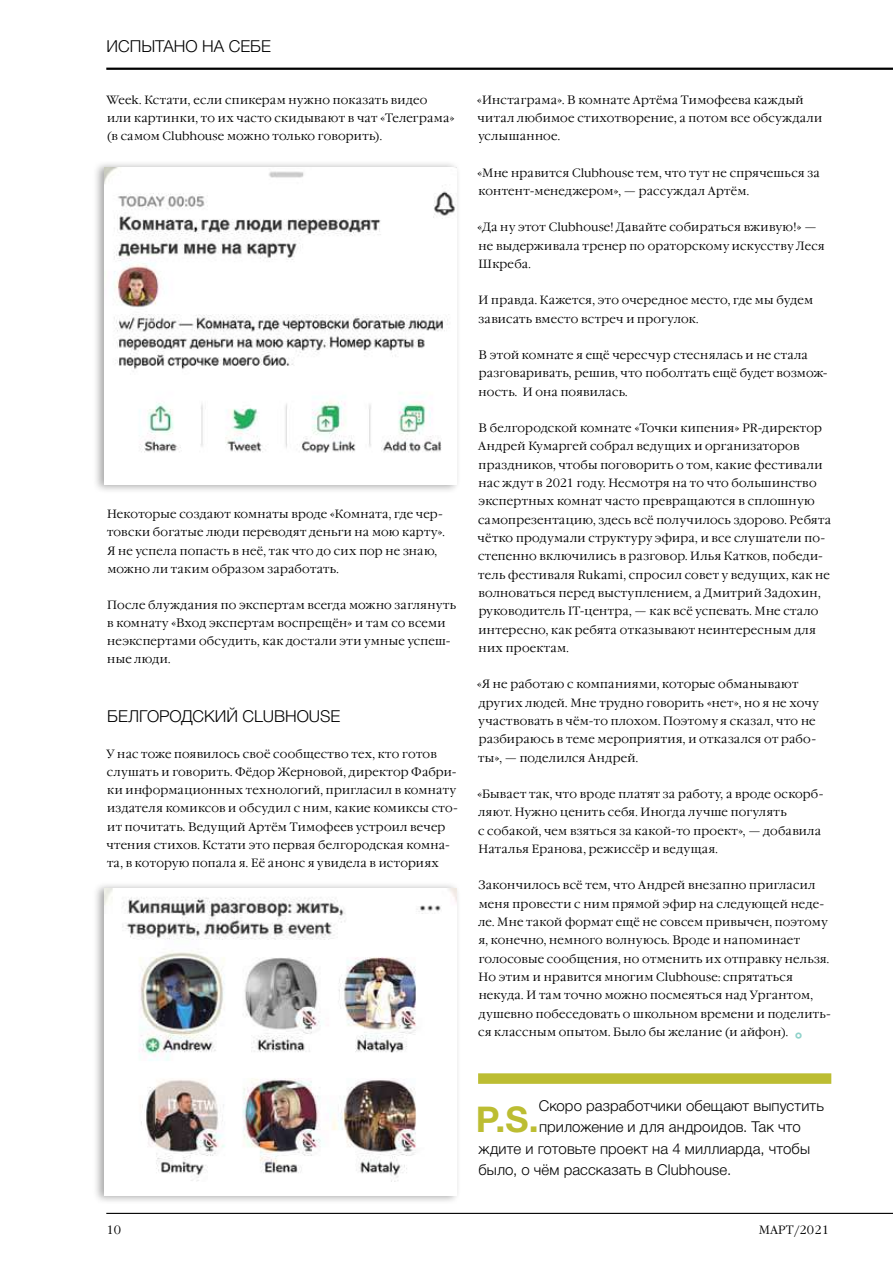
<style>
.page{position:relative;width:893px;height:1263px;background:#fff}
.page>*{position:absolute;margin:0;border:0;box-sizing:border-box;transform-origin:0 0}
.t1{font:700 35.55px "Helvetica Neue Cyr";color:#bcbd32}
.t2{font:26.1px "Garamond Bold ITC";color:#8fd2ca}
.t3{font:16.5px "Helvetica Neue Cyr";color:#000}
.t4{font:15px "Helvetica Neue Cyr";letter-spacing:.01em;color:#000}
.t5{font:12px/18.3px "Garamond Light ITC";letter-spacing:.025em;color:#000}
</style>
<div class="page">
<div style="left:92px;top:881px;width:369px;height:324px;background:#000;opacity:.35"></div>
<img style="left:105px;top:888px;width:352px;height:308px">
<div style="left:92px;top:160px;width:369px;height:334px;background:#000;opacity:.35"></div>
<img style="left:105px;top:167px;width:352px;height:318px">
<div style="left:478px;top:1073px;width:353px;height:11px;background:#bcbd32"></div>
<h3 class="t3" style="left:107px;top:37px;width:166px">ИСПЫТАНО НА СЕБЕ</h3>
<p class="t5" style="left:107px;top:91px;width:350px">Week. Кстати, если спикерам нужно показать видео<br>или картинки, то их часто скидывают в чат «Телеграма» (в самом Clubhouse можно только говорить).</p>
<p class="t5" style="left:107px;top:505px;width:339px">Некоторые создают комнаты вроде «Комната, где чер&shy;товски богатые люди переводят деньги на мою карту».<br>Я не успела попасть в неё, так что до сих пор не знаю, можно ли таким образом заработать.</p>
<p class="t5" style="left:107px;top:596px;width:350px">После блуждания по экспертам всегда можно заглянуть в комнату «Вход экспертам воспрещён» и там со всеми неэкспертами обсудить, как достали эти умные успеш&shy;ные люди.</p>
<h3 class="t3" style="left:107px;top:707px;width:23px">Белгородски</h3>
<h3 class="t3" style="left:226px;top:707px;width:114px">й Clubhouse</h3>
<p class="t5" style="left:106px;top:745px;width:353px">У нас тоже появилось своё сообщество тех, кто готов слушать и говорить. Фёдор Жерновой, директор Фабри&shy;ки информационных технологий, пригласил в комнату издателя комиксов и обсудил с ним, какие комиксы сто&shy;ит почитать. Ведущий Артём Тимофеев устроил вечер чтения стихов. Кстати это первая белгородская комна&shy;та, в которую попала я. Её анонс я увидела в историях</p>
<p class="t5" style="left:477px;top:91px;width:347px">«Инстаграма». В комнате Артёма Тимофеева каждый читал любимое стихотворение, а потом все обсуждали услышанное.</p>
<p class="t5" style="left:477px;top:164px;width:344px">«Мне нравится Clubhouse тем, что тут не спрячешься за контент-менеджером», — рассуждал Артём.</p>
<p class="t5" style="left:477px;top:218px;width:349px">«Да ну этот Clubhouse! Давайте собираться вживую!» — не выдерживала тренер по ораторскому искусству Леся<br>Шкреба.</p>
<p class="t5" style="left:479px;top:291px;width:336px">И правда. Кажется, это очередное место, где мы будем зависать вместо встреч и прогулок.</p>
<p class="t5" style="left:479px;top:346px;width:351px">В этой комнате я ещё чересчур стеснялась и не стала разговаривать, решив, что поболтать ещё будет возмож&shy;ность. И она появилась.</p>
<p class="t5" style="left:478px;top:419px;width:355px">В белгородской комнате «Точки кипения» PR-директор Андрей Кумаргей собрал ведущих и организаторов праздников, чтобы поговорить о том, какие фестивали нас ждут в 2021 году. Несмотря на то что большинство экспертных комнат часто превращаются в сплошную самопрезентацию, здесь всё получилось здорово. Ребята чётко продумали структуру эфира, и все слушатели по&shy;степенно включились в разговор. Илья Катков, победи&shy;тель фестиваля Rukami, спросил совет у ведущих, как не волноваться перед выступлением, а Дмитрий Задохин, руководитель IT-центра, — как всё успевать. Мне стало интересно, как ребята отказывают неинтересным для них проектам.</p>
<p class="t5" style="left:477px;top:675px;width:343px">«Я не работаю с компаниями, которые обманывают других людей. Мне трудно говорить «нет», но я не хочу участвовать в чём-то плохом. Поэтому я сказал, что не разбираюсь в теме мероприятия, и отказался от рабо&shy;ты», — поделился Андрей.</p>
<p class="t5" style="left:477px;top:785px;width:348px">«Бывает так, что вроде платят за работу, а вроде оскорб&shy;ляют. Нужно ценить себя. Иногда лучше погулять<br>с собакой, чем взяться за какой-то проект», — добавила Наталья Еранова, режиссёр и ведущая.</p>
<p class="t5" style="left:478px;top:876px;width:354px">Закончилось всё тем, что Андрей внезапно пригласил меня провести с ним прямой эфир на следующей неде&shy;ле. Мне такой формат ещё не совсем привычен, поэтому я, конечно, немного волнуюсь. Вроде и напоминает голосовые сообщения, но отменить их отправку нельзя.<br>Но этим и нравится многим Clubhouse: спрятаться некуда. И там точно можно посмеяться над Ургантом, душевно побеседовать о школьном времени и поделить&shy;ся классным опытом. Было бы желание (и айфон).</p>
<h2 class="t2" style="left:794px;top:1024px;width:10px">°</h2>
<h1 class="t1" style="left:476px;top:1100px;width:65px">P.S.</h1>
<p class="t4" style="left:539px;top:1098px;width:287px">Скоро разработчики обещают выпустить</p>
<p class="t4" style="left:539px;top:1119px;width:263px">приложение и для андроидов. Так что</p>
<p class="t4" style="left:478px;top:1140px;width:333px">ждите и готовьте проект на 4 миллиарда, чтобы</p>
<p class="t4" style="left:478px;top:1161px;width:254px">было, о чём рассказать в Clubhouse.</p>
<p class="t5" style="left:106px;top:1221px;width:16px">10</p>
<p class="t5" style="left:759px;top:1221px;width:72px">март/2021</p>
</div>
